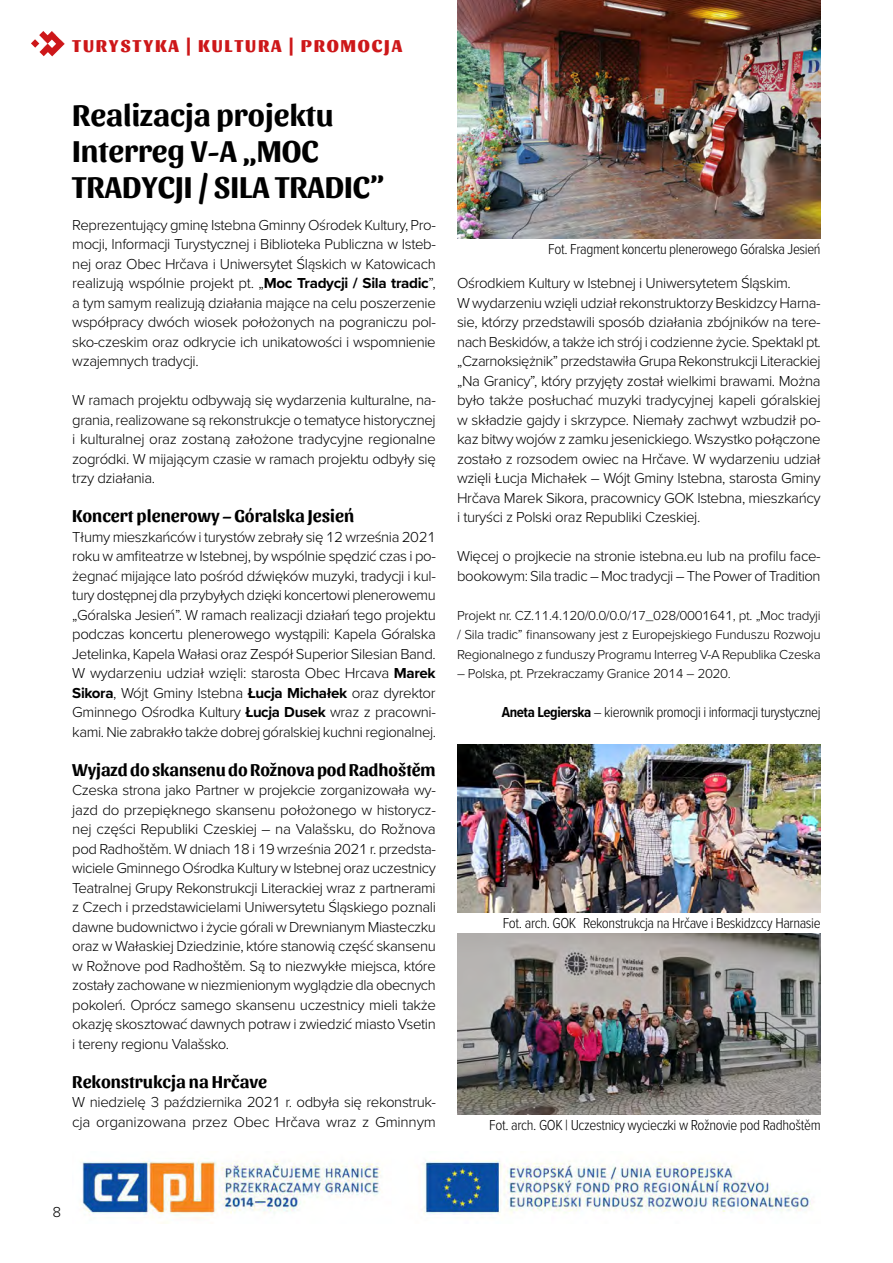
<style>
.page{position:relative;width:893px;height:1263px;background:#fff}
.page>*{position:absolute;margin:0;border:0;box-sizing:border-box;transform-origin:0 0}
.t1{font:700 31.5px/36px "Sansita";color:#000}
.t2{font:700 18px "Sansita";color:#000}
.t3{font:800 18px "Sansita";letter-spacing:.1em;color:#cd1719}
.t4{font:300 15px/19.5px "Proxima Nova";letter-spacing:-.025em;color:#000;text-align:justify}
.t5{font:300 15px "Proxima Nova Cond";letter-spacing:-.025em;color:#000}
.t6{font:300 13.5px/19.5px "Proxima Nova";letter-spacing:-.025em;color:#000;text-align:justify}
.s1{font-weight:700}
</style>
<div class="page">
<svg style="left:31px;top:31px;width:34px;height:25px"></svg>
<img style="left:457px;top:0;width:364px;height:238px">
<img style="left:457px;top:744px;width:364px;height:168px">
<img style="left:457px;top:933px;width:364px;height:181px">
<img style="left:81px;top:1160px;width:731px;height:63px">
<p class="t3" style="left:72px;top:35px;width:331px">TURYSTYKA | KULTURA | PROMOCJA</p>
<p class="t1" style="left:72px;top:97px;width:314px">Realizacja projektu<br>Interreg V-A „MOC<br>TRADYCJI / SILA TRADIC”</p>
<p class="t4" style="left:72px;top:214px;width:365px">Reprezentujący gminę Istebna Gminny Ośrodek Kultury, Pro&shy;mocji, Informacji Turystycznej i Biblioteka Publiczna w Isteb&shy;nej oraz Obec Hrčava i Uniwersytet Śląskich w Katowicach realizują wspólnie projekt pt. „<span class="s1">Moc Tradycji / Sila tradic</span>”, a tym samym realizują działania mające na celu poszerzenie współpracy dwóch wiosek położonych na pograniczu pol&shy;sko-czeskim oraz odkrycie ich unikatowości i wspomnienie wzajemnych tradycji.</p>
<p class="t4" style="left:72px;top:389px;width:365px">W ramach projektu odbywają się wydarzenia kulturalne, na&shy;grania, realizowane są rekonstrukcje o tematyce historycznej i kulturalnej oraz zostaną założone tradycyjne regionalne zogródki. W mijającym czasie w ramach projektu odbyły się trzy działania.</p>
<p class="t2" style="left:72px;top:505px;width:283px">Koncert plenerowy – Góralska Jesień</p>
<p class="t4" style="left:72px;top:526px;width:365px">Tłumy mieszkańców i turystów zebrały się 12 września 2021 roku w amfteatrze w Istebnej, by wspólnie spędzić czas i po&shy;żegnać mijające lato pośród dźwięków muzyki, tradycji i kul&shy;tury dostępnej dla przybyłych dzięki koncertowi plenerowemu „Góralska Jesień”. W ramach realizacji działań tego projektu podczas koncertu plenerowego wystąpili: Kapela Góralska Jetelinka, Kapela Wałasi oraz Zespół Superior Silesian Band.<br>W wydarzeniu udział wzięli: starosta Obec Hrcava <span class="s1">Marek Sikora</span>, Wójt Gminy Istebna <span class="s1">Łucja Michałek</span> oraz dyrektor Gminnego Ośrodka Kultury <span class="s1">Łucja Dusek</span> wraz z pracowni&shy;kami. Nie zabrakło także dobrej góralskiej kuchni regionalnej.</p>
<p class="t2" style="left:72px;top:759px;width:365px">Wyjazd do skansenu do Rožnova pod Radhoštěm</p>
<p class="t4" style="left:72px;top:779px;width:365px">Czeska strona jako Partner w projekcie zorganizowała wy&shy;jazd do przepięknego skansenu położonego w historycz&shy;nej części Republiki Czeskiej – na Valašsku, do Rožnova pod Radhoštěm. W dniach 18 i 19 września 2021 r. przedsta&shy;wiciele Gminnego Ośrodka Kultury w Istebnej oraz uczestnicy Teatralnej Grupy Rekonstrukcji Literackiej wraz z partnerami z Czech i przedstawicielami Uniwersytetu Śląskiego poznali dawne budownictwo i życie górali w Drewnianym Miasteczku oraz w Wałaskiej Dziedzinie, które stanowią część skansenu w Rožnove pod Radhoštěm. Są to niezwykłe miejsca, które zostały zachowane w niezmienionym wyglądzie dla obecnych pokoleń. Oprócz samego skansenu uczestnicy mieli także okazję skosztować dawnych potraw i zwiedzić miasto Vsetin i tereny regionu Valašsko.</p>
<p class="t2" style="left:72px;top:1071px;width:196px">Rekonstrukcja na Hrčave</p>
<p class="t4" style="left:72px;top:1091px;width:365px">W niedzielę 3 października 2021 r. odbyła się rekonstruk&shy;cja organizowana przez Obec Hrčava wraz z Gminnym</p>
<p class="t5" style="left:548px;top:238px;width:274px">Fot. Fragment koncertu plenerowego Góralska Jesień</p>
<p class="t4" style="left:457px;top:272px;width:365px;text-align:left">Ośrodkiem Kultury w Istebnej i Uniwersytetem Śląskim.<br>W wydarzeniu wzięli udział rekonstruktorzy Beskidzcy Harna&shy;sie, którzy przedstawili sposób działania zbójników na tere&shy;nach Beskidów, a także ich strój i codzienne życie. Spektakl pt. „Czarnoksiężnik” przedstawiła Grupa Rekonstrukcji Literackiej „Na Granicy”, który przyjęty został wielkimi brawami. Można było także posłuchać muzyki tradycyjnej kapeli góralskiej w składzie gajdy i skrzypce. Niemały zachwyt wzbudził po&shy;kaz bitwy wojów z zamku jesenickiego. Wszystko połączone zostało z rozsodem owiec na Hrčave. W wydarzeniu udział wzięli Łucja Michałek – Wójt Gminy Istebna, starosta Gminy Hrčava Marek Sikora, pracownicy GOK Istebna, mieszkańcy i turyści z Polski oraz Republiki Czeskiej.</p>
<p class="t4" style="left:457px;top:545px;width:365px">Więcej o projkecie na stronie istebna.eu lub na proflu face&shy;bookowym: Sila tradic – Moc tradycji – The Power of Tradition</p>
<p class="t6" style="left:457px;top:605px;width:365px">Projekt nr. CZ.11.4.120/0.0/0.0/17_028/0001641, pt. „Moc tradyji / Sila tradic” fnansowany jest z Europejskiego Funduszu Rozwoju Regionalnego z funduszy Programu Interreg V-A Republika Czeska</p>
<p class="t6" style="left:457px;top:663px;width:275px">– Polska, pt. Przekraczamy Granice 2014 – 2020.</p>
<p class="t5" style="left:502px;top:701px;width:320px"><span class="s1">Aneta Legierska</span> – kierownik promocji i informacji turystycznej</p>
<p class="t5" style="left:503px;top:912px;width:319px">Fot. arch. GOK Rekonstrukcja na Hrčave i Beskidzccy Harnasie</p>
<p class="t5" style="left:489px;top:1114px;width:333px">Fot. arch. GOK | Uczestnicy wycieczki w Rožnovie pod Radhoštěm</p>
<p class="t4" style="left:52px;top:1201px;width:10px">8</p>
</div>
